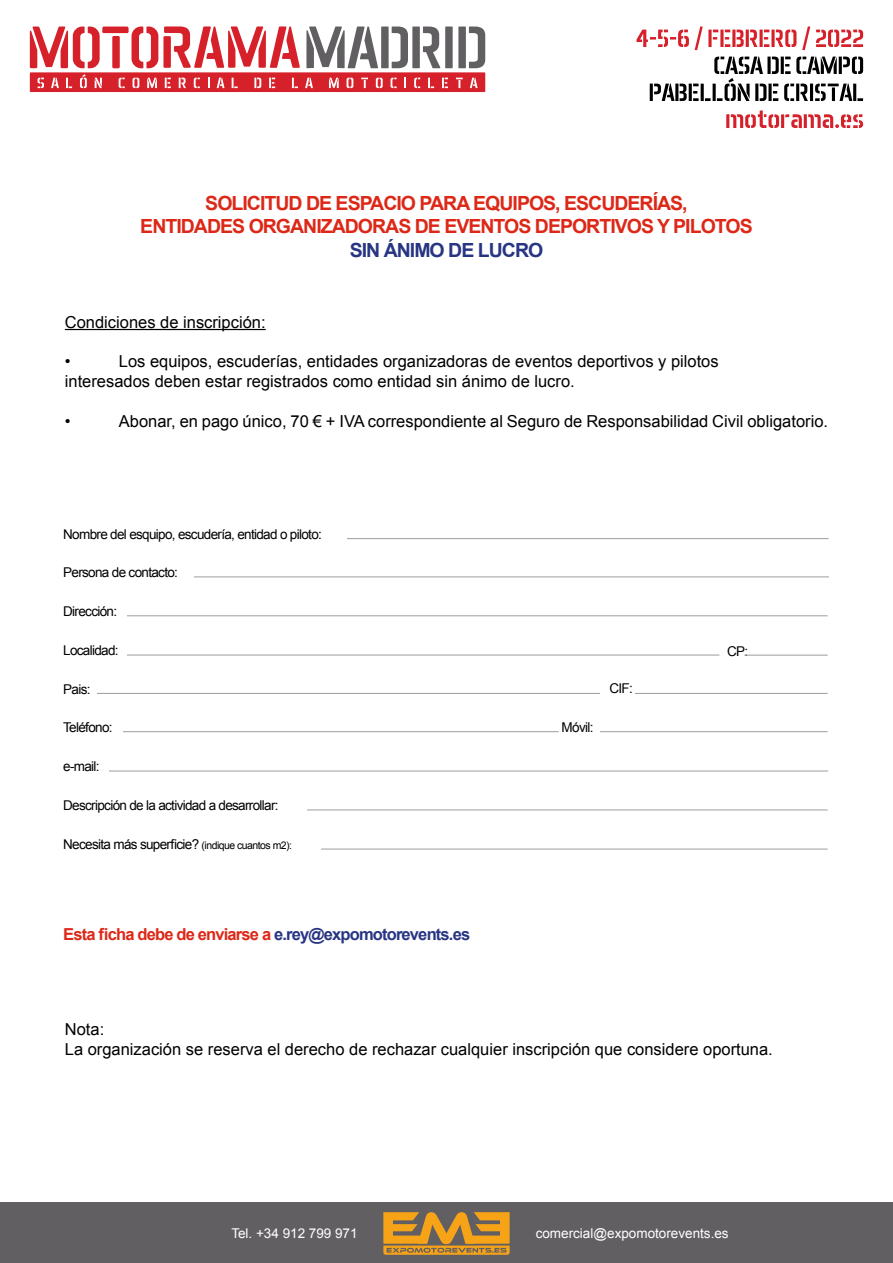
<style>
.page{position:relative;width:893px;height:1263px;background:#fff}
.page>*{position:absolute;margin:0;border:0;box-sizing:border-box;transform-origin:0 0}
.t1{font:700 19.5px/23.4px "Arial";letter-spacing:-.05em;color:#dd2818;text-align:center}
.t2{font:700 19.5px "Arial";letter-spacing:-.05em;color:#283583}
.t3{font:16.5px/19.8px "Arial";color:#000}
.t4{font:700 16.5px "Arial";letter-spacing:-.05em;color:#dd2818}
.t5{font:13.5px "Arial";letter-spacing:-.05em;color:#000}
.t6{font:13.5px "Arial";color:#fff}
.s1{font-size:10.5px}
.s2{color:#283583}
</style>
<div class="page">
<div style="left:0;top:1202px;width:893px;height:61px;background:#625f62"></div>
<svg style="left:383px;top:1212px;width:127px;height:43px"></svg>
<div style="left:30px;top:72px;width:455px;height:20px;background:#d6202a"></div>
<svg style="left:30px;top:26px;width:270px;height:42px"></svg>
<svg style="left:306px;top:27px;width:134px;height:41px"></svg>
<div style="left:445px;top:27px;width:8px;height:41px;background:#625f62"></div>
<svg style="left:458px;top:27px;width:27px;height:41px"></svg>
<svg style="left:38px;top:78px;width:6px;height:10px"></svg>
<svg style="left:51px;top:78px;width:8px;height:10px"></svg>
<svg style="left:66px;top:78px;width:6px;height:10px"></svg>
<svg style="left:80px;top:74px;width:7px;height:14px"></svg>
<svg style="left:95px;top:78px;width:7px;height:10px"></svg>
<svg style="left:119px;top:78px;width:6px;height:10px"></svg>
<svg style="left:133px;top:78px;width:6px;height:10px"></svg>
<svg style="left:147px;top:78px;width:10px;height:10px"></svg>
<svg style="left:165px;top:78px;width:6px;height:10px"></svg>
<svg style="left:179px;top:78px;width:7px;height:10px"></svg>
<svg style="left:194px;top:78px;width:6px;height:10px"></svg>
<svg style="left:208px;top:78px;width:2px;height:10px"></svg>
<svg style="left:217px;top:78px;width:8px;height:10px"></svg>
<svg style="left:232px;top:78px;width:6px;height:10px"></svg>
<svg style="left:254px;top:78px;width:7px;height:10px"></svg>
<svg style="left:269px;top:78px;width:6px;height:10px"></svg>
<svg style="left:292px;top:78px;width:6px;height:10px"></svg>
<svg style="left:305px;top:78px;width:8px;height:10px"></svg>
<svg style="left:329px;top:78px;width:10px;height:10px"></svg>
<svg style="left:347px;top:78px;width:6px;height:10px"></svg>
<svg style="left:361px;top:78px;width:7px;height:10px"></svg>
<svg style="left:376px;top:78px;width:7px;height:10px"></svg>
<svg style="left:390px;top:78px;width:7px;height:10px"></svg>
<svg style="left:404px;top:78px;width:2px;height:10px"></svg>
<svg style="left:414px;top:78px;width:6px;height:10px"></svg>
<svg style="left:428px;top:78px;width:6px;height:10px"></svg>
<svg style="left:442px;top:78px;width:6px;height:10px"></svg>
<svg style="left:456px;top:78px;width:7px;height:10px"></svg>
<svg style="left:470px;top:78px;width:8px;height:10px"></svg>
<svg style="left:726px;top:110px;width:137px;height:18px"></svg>
<svg style="left:650px;top:57px;width:213px;height:44px"></svg>
<svg style="left:636px;top:26px;width:227px;height:24px"></svg>
<hr style="left:307px;top:809px;width:521px;height:1px;background:#9d9d9c">
<hr style="left:321px;top:849px;width:507px;height:1px;background:#9d9d9c">
<hr style="left:102px;top:771px;width:726px;height:1px;background:#9d9d9c">
<hr style="left:347px;top:538px;width:482px;height:1px;background:#9d9d9c">
<hr style="left:189px;top:576px;width:640px;height:1px;background:#9d9d9c">
<hr style="left:121px;top:615px;width:707px;height:1px;background:#9d9d9c">
<hr style="left:122px;top:655px;width:597px;height:1px;background:#9d9d9c">
<hr style="left:744px;top:655px;width:84px;height:1px;background:#9d9d9c">
<hr style="left:91px;top:693px;width:509px;height:1px;background:#9d9d9c">
<hr style="left:635px;top:693px;width:193px;height:1px;background:#9d9d9c">
<hr style="left:116px;top:731px;width:443px;height:1px;background:#9d9d9c">
<hr style="left:594px;top:731px;width:234px;height:1px;background:#9d9d9c">
<div style="left:187px;top:567px;width:6px;height:13px;background:#fff"></div>
<div style="left:120px;top:608px;width:6px;height:13px;background:#fff"></div>
<div style="left:121px;top:646px;width:6px;height:13px;background:#fff"></div>
<div style="left:90px;top:685px;width:7px;height:13px;background:#fff"></div>
<div style="left:116px;top:724px;width:6px;height:14px;background:#fff"></div>
<div style="left:102px;top:763px;width:6px;height:13px;background:#fff"></div>
<div style="left:594px;top:723px;width:6px;height:13px;background:#fff"></div>
<hr style="left:65px;top:329px;width:201px;height:1px;background:#000">
<p class="t1" style="left:140px;top:192px;width:614px">SOLICITUD DE ESPACIO PARA EQUIPOS, ESCUDERÍAS,<br>ENTIDADES ORGANIZADORAS DE EVENTOS DEPORTIVOS Y PILOTOS</p>
<p class="t2" style="left:350px;top:237px;width:195px">SIN ÁNIMO DE LUCRO</p>
<p class="t3" style="left:65px;top:312px;width:202px">Condiciones de inscripción:</p>
<p class="t3" style="left:65px;top:352px;width:7px">•</p>
<p class="t3" style="left:65px;top:352px;width:655px;text-indent:54px">Los equipos, escuderías, entidades organizadoras de eventos deportivos y pilotos interesados deben estar registrados como entidad sin ánimo de lucro.</p>
<p class="t3" style="left:65px;top:411px;width:7px">•</p>
<p class="t3" style="left:119px;top:411px;width:711px">Abonar, en pago único, 70 € + IVA correspondiente al Seguro de Responsabilidad Civil obligatorio.</p>
<p class="t5" style="left:63px;top:525px;width:260px">Nombre del esquipo, escudería, entidad o piloto:</p>
<p class="t5" style="left:63px;top:564px;width:116px">Persona de contacto:</p>
<p class="t5" style="left:63px;top:602px;width:55px">Dirección:</p>
<p class="t5" style="left:63px;top:642px;width:57px">Localidad:</p>
<p class="t5" style="left:727px;top:642px;width:23px">CP:</p>
<p class="t5" style="left:63px;top:680px;width:29px">Pais:</p>
<p class="t5" style="left:609px;top:680px;width:25px">CIF:</p>
<p class="t5" style="left:63px;top:718px;width:51px">Teléfono:</p>
<p class="t5" style="left:562px;top:718px;width:33px">Móvil:</p>
<p class="t5" style="left:63px;top:758px;width:38px">e-mail:</p>
<p class="t5" style="left:63px;top:797px;width:217px">Descripción de la actividad a desarrollar:</p>
<p class="t5" style="left:63px;top:836px;width:230px">Necesita más superficie? <span class="s1">(indique cuantos m2):</span></p>
<p class="t4" style="left:63px;top:923px;width:408px">Esta ficha debe de enviarse a <span class="s2">e.rey@expomotorevents.es</span></p>
<p class="t3" style="left:65px;top:1019px;width:709px">Nota:<br>La organización se reserva el derecho de rechazar cualquier inscripción que considere oportuna.</p>
<p class="t6" style="left:231px;top:1224px;width:128px">Tel. +34 912 799 971</p>
<p class="t6" style="left:536px;top:1224px;width:195px">comercial@expomotorevents.es</p>
</div>
